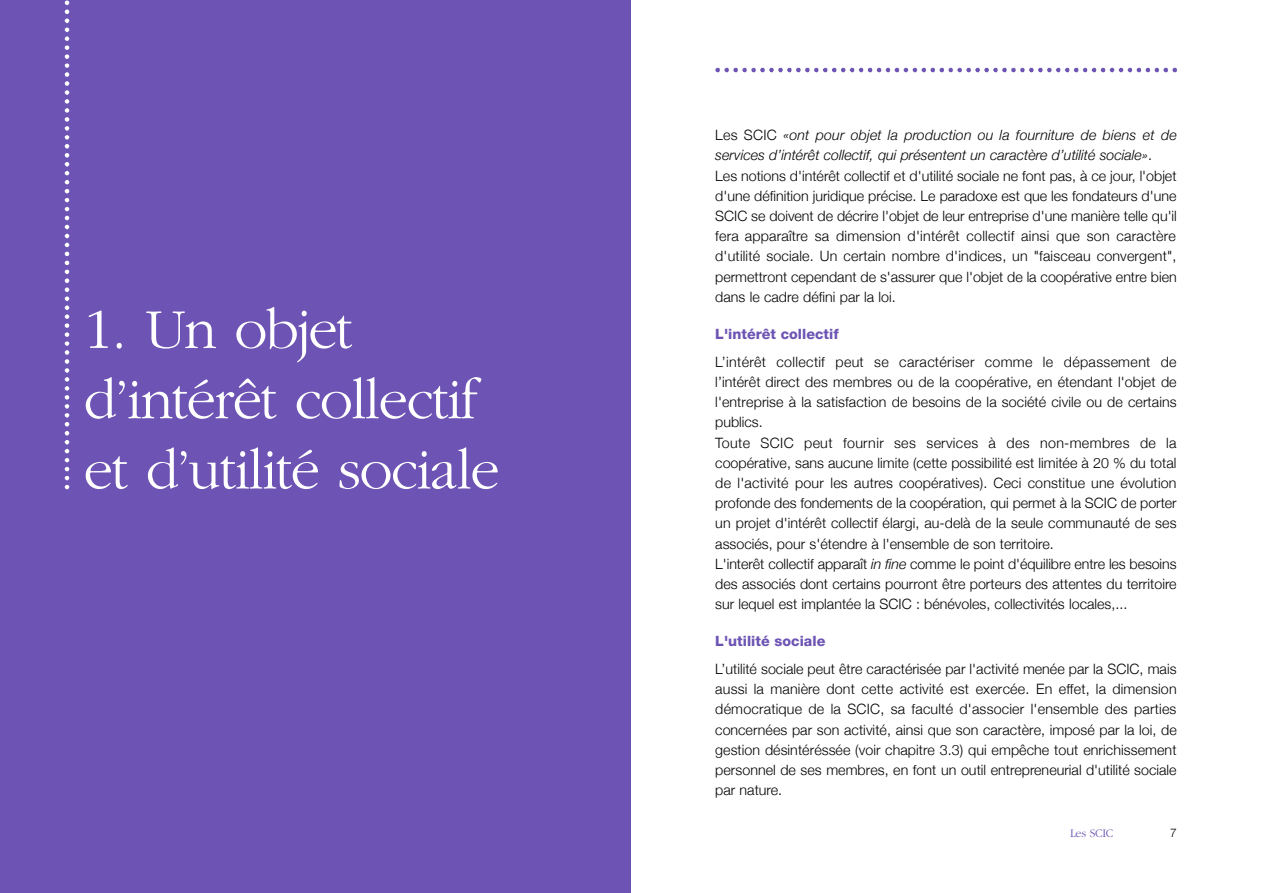
<style>
.page{position:relative;width:1263px;height:893px;background:#fff}
.page>*{position:absolute;margin:0;border:0;box-sizing:border-box;transform-origin:0 0}
.t1{font:300 58.5px/70.2px "Garamond";letter-spacing:-.025em;color:#fff}
.t2{font:300 14.25px/20.2px "Helvetica Neue";color:#000}
.t3{font:300 14.25px/27.9px "Helvetica Neue";letter-spacing:.025em;color:#000}
.t4{font:300 12px "Garamond";letter-spacing:-.025em;color:#6d54b4}
.t5{font:300 12px "Helvetica Neue";color:#000}
.s1{font-style:italic}
.s2{font-weight:800;color:#6d54b4}
</style>
<div class="page">
<svg style="left:715px;top:68px;width:462px;height:4px"></svg>
<div style="left:0;top:0;width:630px;height:892px;background:#6d54b4"></div>
<svg style="left:65px;top:0;width:4px;height:489px"></svg>
<p class="t1" style="left:84px;top:299px;width:417px">1. Un objet d’intérêt collectif et d’utilité sociale</p>
<p class="t2" style="left:715px;top:125px;width:463px">Les SCIC <span class="s1">«ont pour objet la production ou la fourniture de biens et de services d’intérêt collectif, qui présentent un caractère d’utilité sociale»</span>.<br>Les notions d'intérêt collectif et d'utilité sociale ne font pas, à ce jour, l'objet d'une définition juridique précise. Le paradoxe est que les fondateurs d'une SCIC se doivent de décrire l'objet de leur entreprise d'une manière telle qu'il fera apparaître sa dimension d'intérêt collectif ainsi que son caractère d'utilité sociale. Un certain nombre d'indices, un "faisceau convergent", permettront cependant de s'assurer que l'objet de la coopérative entre bien dans le cadre défini par la loi.</p>
<p class="t3" style="left:715px;top:319px;width:463px"><span class="s2">L'intérêt collectif<br></span>L’intérêt collectif peut se caractériser comme le dépassement de</p>
<p class="t2" style="left:715px;top:371px;width:463px">l’intérêt direct des membres ou de la coopérative, en étendant l'objet de l'entreprise à la satisfaction de besoins de la société civile ou de certains publics.<br>Toute SCIC peut fournir ses services à des non-membres de la coopérative, sans aucune limite (cette possibilité est limitée à 20 % du total de l'activité pour les autres coopératives). Ceci constitue une évolution profonde des fondements de la coopération, qui permet à la SCIC de porter un projet d'intérêt collectif élargi, au-delà de la seule communauté de ses associés, pour s'étendre à l'ensemble de son territoire.<br>L'interêt collectif apparaît <span class="s1">in fine</span> comme le point d'équilibre entre les besoins des associés dont certains pourront être porteurs des attentes du territoire sur lequel est implantée la SCIC : bénévoles, collectivités locales,...</p>
<p class="t2" style="left:715px;top:627px;width:463px;line-height:27.6px"><span class="s2">L'utilité sociale<br></span>L’utilité sociale peut être caractérisée par l'activité menée par la SCIC, mais</p>
<p class="t2" style="left:715px;top:678px;width:463px;text-align:justify">aussi la manière dont cette activité est exercée. En effet, la dimension démocratique de la SCIC, sa faculté d'associer l'ensemble des parties concernées par son activité, ainsi que son caractère, imposé par la loi, de gestion désintéréssée (voir chapitre 3.3) qui empêche tout enrichissement personnel de ses membres, en font un outil entrepreneurial d'utilité sociale par nature.</p>
<p class="t4" style="left:1070px;top:828px;width:45px">Les SCIC</p>
<p class="t5" style="left:1170px;top:825px;width:8px">7</p>
</div>
